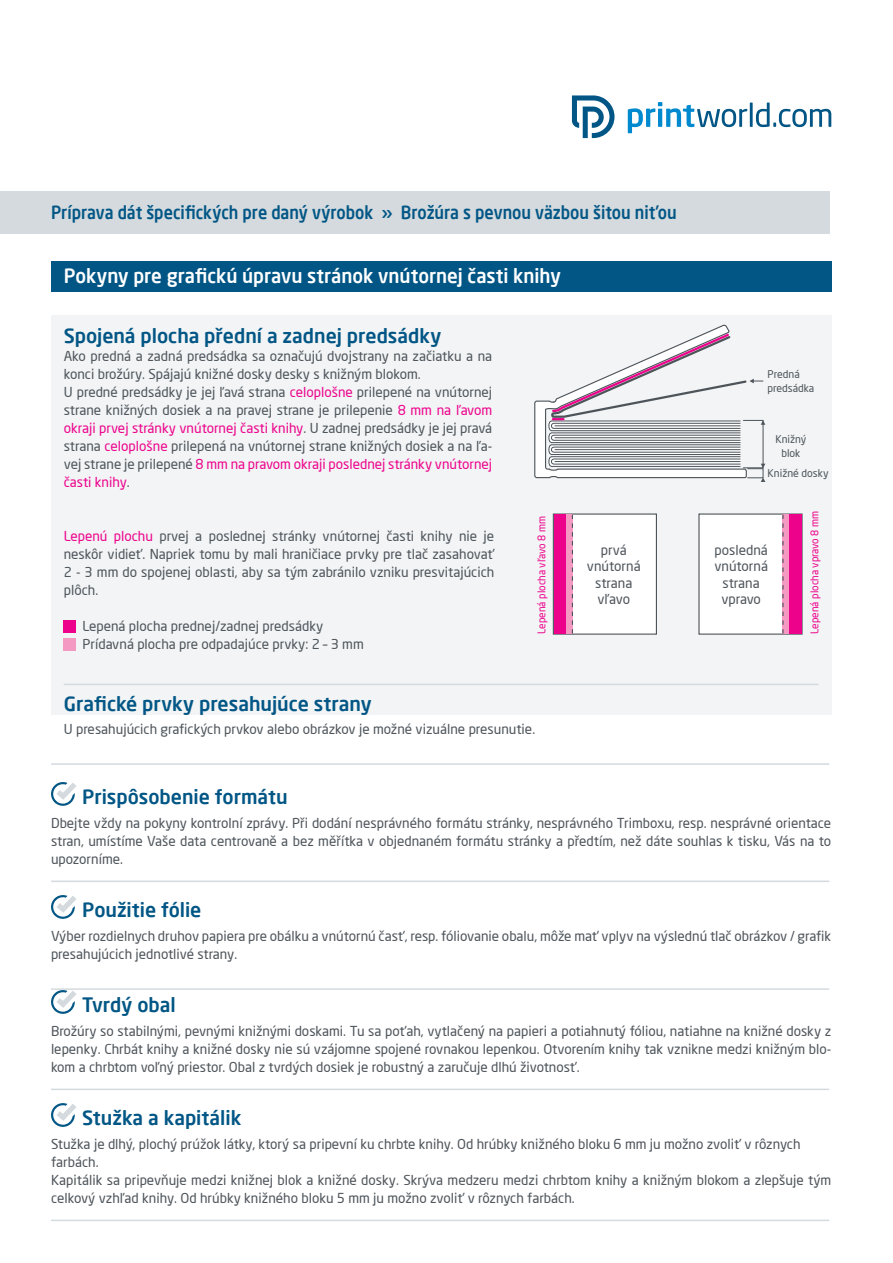
<style>
.page{position:relative;width:893px;height:1263px;background:#fff}
.page>*{position:absolute;margin:0;border:0;box-sizing:border-box;transform-origin:0 0}
.t1{font:500 19.5px "Neo Sans Pro";color:#015685}
.t2{font:500 19.5px "Neo Sans Pro";color:#fff;scale:.96 1}
.t3{font:500 18px "Neo Sans Pro";color:#015685;scale:.9 1}
.t4{font:13.5px/18px "Neo Sans Pro";color:#4d545a}
.t5{font:10.5px "Neo Sans Pro";color:#ed028c;scale:.96 1}
.t6{font:10.5px/13.5px "Neo Sans Pro";color:#4d545a;text-align:center}
.s1{color:#ed028c}
</style>
<div class="page">
<div style="left:51px;top:315px;width:780px;height:399px;background:#f2f4f5"></div>
<div style="left:0;top:191px;width:829px;height:43px;background:#d4dade"></div>
<svg style="left:628px;top:102px;width:203px;height:31px"></svg>
<svg style="left:572px;top:96px;width:42px;height:42px"></svg>
<div style="left:51px;top:261px;width:780px;height:31px;background:#015685"></div>
<div style="left:64px;top:620px;width:12px;height:12px;background:#ed028c"></div>
<div style="left:64px;top:638px;width:12px;height:12px;background:#f499c2"></div>
<hr style="left:64px;top:684px;width:755px;height:1px;background:#d4dade">
<hr style="left:51px;top:763px;width:778px;height:2px;background:#d4dade">
<svg style="left:51px;top:782px;width:25px;height:24px"></svg>
<hr style="left:51px;top:880px;width:778px;height:2px;background:#d4dade">
<svg style="left:51px;top:895px;width:25px;height:24px"></svg>
<hr style="left:51px;top:988px;width:778px;height:2px;background:#d4dade">
<svg style="left:51px;top:990px;width:25px;height:24px"></svg>
<hr style="left:51px;top:1088px;width:778px;height:2px;background:#d4dade">
<svg style="left:51px;top:1103px;width:25px;height:24px"></svg>
<hr style="left:51px;top:1219px;width:778px;height:2px;background:#d4dade">
<svg style="left:534px;top:324px;width:231px;height:158px"></svg>
<div style="left:553px;top:514px;width:103px;height:120px;background:#fff"></div>
<div style="left:553px;top:513px;width:104px;height:122px;border:1px solid #4d545a"></div>
<div style="left:554px;top:514px;width:13px;height:120px;background:#ed028c"></div>
<div style="left:567px;top:514px;width:6px;height:120px;background:#f499c2"></div>
<svg style="left:572px;top:514px;width:1px;height:120px"></svg>
<div style="left:699px;top:514px;width:103px;height:120px;background:#fff"></div>
<div style="left:789px;top:514px;width:12px;height:120px;background:#ed028c"></div>
<div style="left:782px;top:514px;width:7px;height:120px;background:#f499c2"></div>
<svg style="left:782px;top:514px;width:1px;height:120px"></svg>
<h2 class="t3" style="left:51px;top:201px;width:697px">Príprava dát špecifických pre daný výrobok » Brožúra s pevnou väzbou šitou niťou</h2>
<h1 class="t2" style="left:64px;top:264px;width:519px">Pokyny pre grafickú úpravu stránok vnútornej časti knihy</h1>
<h1 class="t1" style="left:64px;top:324px;width:379px">Spojená plocha přední a zadnej predsádky</h1>
<p class="t4" style="left:64px;top:347px;width:430px">Ako predná a zadná predsádka sa označujú dvojstrany na začiatku a na konci brožúry. Spájajú knižné dosky desky s knižným blokom.<br>U predné predsádky je jej ľavá strana <span class="s1">celoplošne</span> prilepené na vnútornej strane knižných dosiek a na pravej strane je prilepenie <span class="s1">8 mm na ľavom okraji prvej stránky vnútornej časti knihy</span>. U zadnej predsádky je jej pravá strana <span class="s1">celoplošne</span> prilepená na vnútornej strane knižných dosiek a na ľa&shy;vej strane je prilepené <span class="s1">8 mm na pravom okraji poslednej stránky vnútornej časti knihy</span>.</p>
<p class="t4" style="left:64px;top:527px;width:432px;text-align:justify"><span class="s1">Lepenú plochu</span> prvej a poslednej stránky vnútornej časti knihy nie je neskôr vidieť. Napriek tomu by mali hraničiace prvky pre tlač zasahovať 2 - 3 mm do spojenej oblasti, aby sa tým zabránilo vzniku presvitajúcich plôch.</p>
<p class="t4" style="left:82px;top:617px;width:283px">Lepená plocha prednej/zadnej predsádky<br>Prídavná plocha pre odpadajúce prvky: 2 – 3 mm</p>
<p class="t5" style="left:535px;top:634px;width:124px;rotate:-90deg">Lepená plocha vľavo 8 mm</p>
<h1 class="t1" style="left:64px;top:692px;width:310px">Grafické prvky presahujúce strany</h1>
<p class="t4" style="left:64px;top:719px;width:473px">U presahujúcich grafických prvkov alebo obrázkov je možné vizuálne presunutie.</p>
<p class="t4" style="left:587px;top:541px;width:55px;line-height:16.5px;text-align:center">prvá vnútorná strana vľavo</p>
<p class="t6" style="left:767px;top:368px;width:48px;text-align:left">Predná predsádka</p>
<p class="t6" style="left:775px;top:432px;width:33px">Knižný blok</p>
<p class="t6" style="left:767px;top:466px;width:63px">Knižné dosky</p>
<p class="t4" style="left:714px;top:541px;width:55px;line-height:16.5px;text-align:center">posledná vnútorná strana vpravo</p>
<p class="t5" style="left:808px;top:634px;width:129px;rotate:-90deg">Lepená plocha vpravo 8 mm</p>
<h1 class="t1" style="left:82px;top:785px;width:207px">Prispôsobenie formátu</h1>
<p class="t4" style="left:51px;top:814px;width:782px;text-align:justify">Dbejte vždy na pokyny kontrolní zprávy. Při dodání nesprávného formátu stránky, nesprávného Trimboxu, resp. nesprávné orientace stran, umístíme Vaše data centrovaně a bez měřítka v objednaném formátu stránky a předtím, než dáte souhlas k tisku, Vás na to upozorníme.</p>
<h1 class="t1" style="left:82px;top:898px;width:121px">Použitie fólie</h1>
<p class="t4" style="left:51px;top:927px;width:782px">Výber rozdielnych druhov papiera pre obálku a vnútornú časť, resp. fóliovanie obalu, môže mať vplyv na výslednú tlač obrázkov / grafik presahujúcich jednotlivé strany.</p>
<h1 class="t1" style="left:82px;top:993px;width:95px">Tvrdý obal</h1>
<p class="t4" style="left:51px;top:1022px;width:782px;text-align:justify">Brožúry so stabilnými, pevnými knižnými doskami. Tu sa poťah, vytlačený na papieri a potiahnutý fóliou, natiahne na knižné dosky z lepenky. Chrbát knihy a knižné dosky nie sú vzájomne spojené rovnakou lepenkou. Otvorením knihy tak vznikne medzi knižným blo&shy;kom a chrbtom voľný priestor. Obal z tvrdých dosiek je robustný a zaručuje dlhú životnosť.</p>
<h1 class="t1" style="left:82px;top:1106px;width:161px">Stužka a kapitálik</h1>
<p class="t4" style="left:51px;top:1135px;width:782px">Stužka je dlhý, plochý prúžok látky, ktorý sa pripevní ku chrbte knihy. Od hrúbky knižného bloku 6 mm ju možno zvoliť v rôznych farbách.<br>Kapitálik sa pripevňuje medzi knižnej blok a knižné dosky. Skrýva medzeru medzi chrbtom knihy a knižným blokom a zlepšuje tým celkový vzhľad knihy. Od hrúbky knižného bloku 5 mm ju možno zvoliť v rôznych farbách.</p>
</div>
